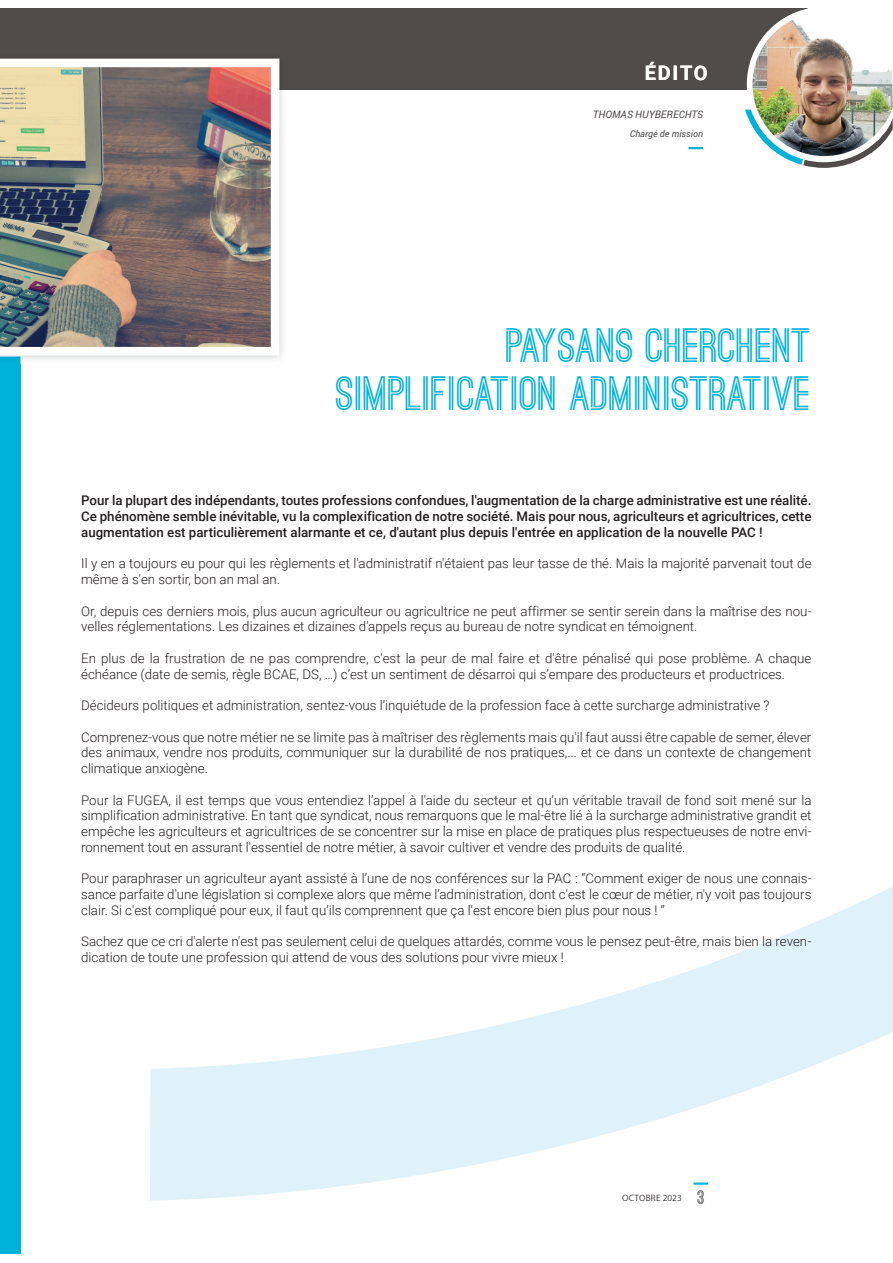
<style>
.page{position:relative;width:893px;height:1263px;background:#fff}
.page>*{position:absolute;margin:0;border:0;box-sizing:border-box;transform-origin:0 0}
.t1{font:700 45.75px/47.2px "Ostrich Sans";color:#00b1d9;text-align:right}
.t2{font:700 20.1px "Roboto";letter-spacing:.085em;color:#fff}
.t3{font:300 13.35px/15.8px "Roboto";color:#231f20}
.t4{font:500 13.35px/15.8px "Roboto";color:#231f20;text-align:justify}
.t5{font:italic 10.35px "Roboto";color:#4f4c4b}
.t6{font:italic 9.3px "Roboto";color:#4f4c4b}
.t7{font:9.3px "Myriad Pro";letter-spacing:.02em;color:#4f4c4b}
.s1{font-family:"Ostrich Sans";font-weight:700;font-size:18.6px}
</style>
<div class="page">
<div style="left:20px;top:9px;width:873px;height:81px;background:#4f4c4b"></div>
<div style="left:0;top:108px;width:20px;height:1146px;background:#00b1d9"></div>
<div style="left:0;top:9px;width:20px;height:81px;background:#4f4c4b"></div>
<svg style="left:20px;top:363px;width:1px;height:175px"></svg>
<svg style="left:150px;top:886px;width:743px;height:315px"></svg>
<img style="left:0;top:58px;width:283px;height:302px">
<img style="left:0;top:356px;width:21px;height:7px">
<img style="left:0;top:59px;width:279px;height:297px">
<svg style="left:745px;top:57px;width:122px;height:111px"></svg>
<img style="left:752px;top:9px;width:141px;height:147px">
<svg style="left:688px;top:147px;width:15px;height:2px"></svg>
<h2 class="t2" style="left:645px;top:59px;width:64px">ÉDITO</h2>
<p class="t5" style="left:593px;top:108px;width:112px">THOMAS HUYBERECHTS</p>
<p class="t6" style="left:630px;top:127px;width:75px">Chargé de mission</p>
<h1 class="t1" style="left:336px;top:324px;width:477px">PAYSANS CHERCHENT<br>SIMPLIFICATION ADMINISTRATIVE</h1>
<p class="t4" style="left:81px;top:492px;width:732px">Pour la plupart des indépendants, toutes professions confondues, l'augmentation de la charge administrative est une réalité.<br>Ce phénomène semble inévitable, vu la complexification de notre société. Mais pour nous, agriculteurs et agricultrices, cette augmentation est particulièrement alarmante et ce, d'autant plus depuis l'entrée en application de la nouvelle PAC !</p>
<p class="t3" style="left:81px;top:555px;width:732px">Il y en a toujours eu pour qui les règlements et l'administratif n'étaient pas leur tasse de thé. Mais la majorité parvenait tout de même à s'en sortir, bon an mal an.</p>
<p class="t3" style="left:81px;top:603px;width:732px">Or, depuis ces derniers mois, plus aucun agriculteur ou agricultrice ne peut affirmer se sentir serein dans la maîtrise des nou&shy;velles réglementations. Les dizaines et dizaines d'appels reçus au bureau de notre syndicat en témoignent.</p>
<p class="t3" style="left:81px;top:650px;width:732px">En plus de la frustration de ne pas comprendre, c'est la peur de mal faire et d'être pénalisé qui pose problème. A chaque échéance (date de semis, règle BCAE, DS, …) c’est un sentiment de désarroi qui s’empare des producteurs et productrices.</p>
<p class="t3" style="left:81px;top:697px;width:690px">Décideurs politiques et administration, sentez-vous l’inquiétude de la profession face à cette surcharge administrative ?</p>
<p class="t3" style="left:81px;top:728px;width:732px;text-align:justify">Comprenez-vous que notre métier ne se limite pas à maîtriser des règlements mais qu'il faut aussi être capable de semer, élever des animaux, vendre nos produits, communiquer sur la durabilité de nos pratiques,... et ce dans un contexte de changement climatique anxiogène.</p>
<p class="t3" style="left:81px;top:791px;width:732px;text-align:justify">Pour la FUGEA, il est temps que vous entendiez l’appel à l'aide du secteur et qu’un véritable travail de fond soit mené sur la simplification administrative. En tant que syndicat, nous remarquons que le mal-être lié à la surcharge administrative grandit et empêche les agriculteurs et agricultrices de se concentrer sur la mise en place de pratiques plus respectueuses de notre envi&shy;ronnement tout en assurant l'essentiel de notre métier, à savoir cultiver et vendre des produits de qualité.</p>
<p class="t3" style="left:81px;top:870px;width:732px;text-align:justify">Pour paraphraser un agriculteur ayant assisté à l’une de nos conférences sur la PAC : “Comment exiger de nous une connais&shy;sance parfaite d'une législation si complexe alors que même l’administration, dont c'est le cœur de métier, n'y voit pas toujours clair. Si c'est compliqué pour eux, il faut qu’ils comprennent que ça l'est encore bien plus pour nous ! “</p>
<p class="t3" style="left:81px;top:933px;width:732px">Sachez que ce cri d'alerte n'est pas seulement celui de quelques attardés, comme vous le pensez peut-être, mais bien la reven&shy;dication de toute une profession qui attend de vous des solutions pour vivre mieux !</p>
<p class="t7" style="left:622px;top:1192px;width:84px">OCTOBRE 2023 <span class="s1">3</span></p>
</div>
